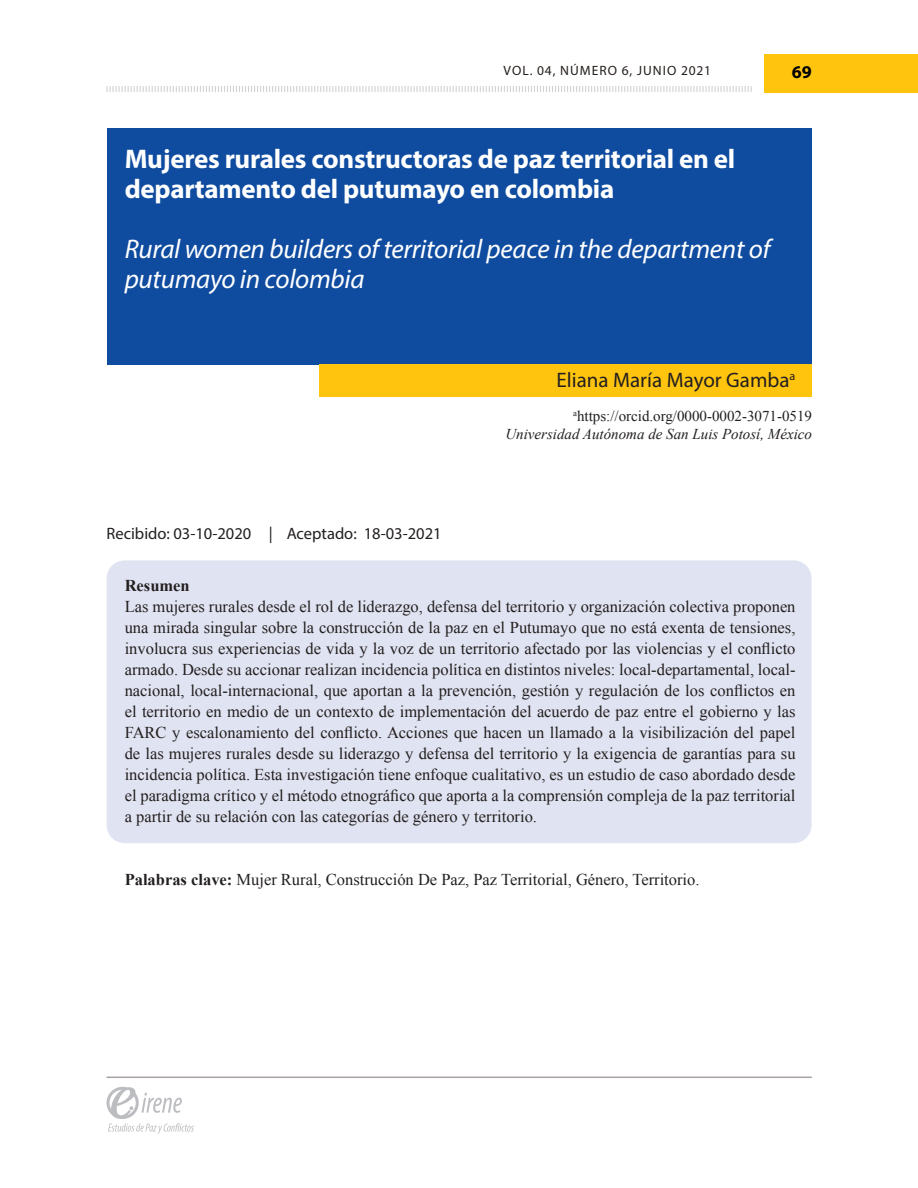
<style>
.page{position:relative;width:918px;height:1188px;background:#fff}
.page>*{position:absolute;margin:0;border:0;box-sizing:border-box;transform-origin:0 0}
.Título_Artículo{font:700 27px/30px "Myriad Pro";letter-spacing:-.01em;color:#fff}
.Título_Artículo-2{font:italic 27px/30px "Myriad Pro";letter-spacing:-.01em;color:#fff}
.t1{font:21px "Myriad Pro";color:#231f20}
.t2{font:700 18px "Myriad Pro";color:#000}
.Texto{font:16.5px/21px "Times New Roman";color:#231f20;text-align:justify}
.Fechas_de_recepción{font:16.5px "Myriad Pro";color:#231f20}
.Texto-2{font:700 16.5px "Times New Roman";color:#231f20}
.Datos_autores{font:italic 15px "Times New Roman";color:#231f20}
.Datos_autores-2{font:15px "Times New Roman";color:#231f20}
.t3{font:13.5px "Myriad Pro";letter-spacing:.08em;color:#241e1b}
.s1{font-weight:700}
</style>
<div class="page">
<div style="left:764px;top:54px;width:154px;height:38px;background:#fec40e"></div>
<hr style="left:107px;top:1077px;width:705px;height:1px;background:#a7a2a0">
<svg style="left:107px;top:1087px;width:87px;height:47px"></svg>
<svg style="left:106px;top:86px;width:646px;height:6px"></svg>
<div style="left:107px;top:128px;width:705px;height:236px;background:#0f4ca0"></div>
<div style="left:319px;top:364px;width:493px;height:33px;background:#fec40e"></div>
<div style="left:107px;top:560px;width:705px;height:283px;background:#e0e3f1;border-radius:18px"></div>
<p class="t3" style="left:504px;top:62px;width:209px">VOL. 04, NÚMERO 6, JUNIO 2021</p>
<p class="t2" style="left:792px;top:61px;width:21px">69</p>
<p class="Título_Artículo" style="left:125px;top:143px;width:612px">Mujeres rurales constructoras de paz territorial en el departamento del putumayo en colombia</p>
<p class="Título_Artículo-2" style="left:125px;top:234px;width:647px">Rural women builders of territorial peace in the department of putumayo in colombia</p>
<p class="t1" style="left:557px;top:367px;width:240px">Eliana María Mayor Gamba<sup>a</sup></p>
<p class="Fechas_de_recepción" style="left:107px;top:524px;width:337px">Recibido: 03-10-2020 | Aceptado: 18-03-2021</p>
<p class="Datos_autores-2" style="left:573px;top:406px;width:241px"><sup>a</sup>https://orcid.org/0000-0002-3071-0519</p>
<p class="Datos_autores" style="left:505px;top:423px;width:308px">Universidad Autónoma de San Luis Potosí, México</p>
<p class="Texto-2" style="left:125px;top:574px;width:67px">Resumen</p>
<p class="Texto" style="left:125px;top:596px;width:672px">Las mujeres rurales desde el rol de liderazgo, defensa del territorio y organización colectiva proponen una mirada singular sobre la construcción de la paz en el Putumayo que no está exenta de tensiones, involucra sus experiencias de vida y la voz de un territorio afectado por las violencias y el conflicto armado. Desde su accionar realizan incidencia política en distintos niveles: local-departamental, local&shy;nacional, local-internacional, que aportan a la prevención, gestión y regulación de los conflictos en el territorio en medio de un contexto de implementación del acuerdo de paz entre el gobierno y las FARC y escalonamiento del conflicto. Acciones que hacen un llamado a la visibilización del papel de las mujeres rurales desde su liderazgo y defensa del territorio y la exigencia de garantías para su incidencia política. Esta investigación tiene enfoque cualitativo, es un estudio de caso abordado desde el paradigma crítico y el método etnográfico que aporta a la comprensión compleja de la paz territorial a partir de su relación con las categorías de género y territorio.</p>
<p class="Texto" style="left:125px;top:869px;width:576px"><span class="s1">Palabras clave:</span> Mujer Rural, Construcción De Paz, Paz Territorial, Género, Territorio.</p>
</div>
